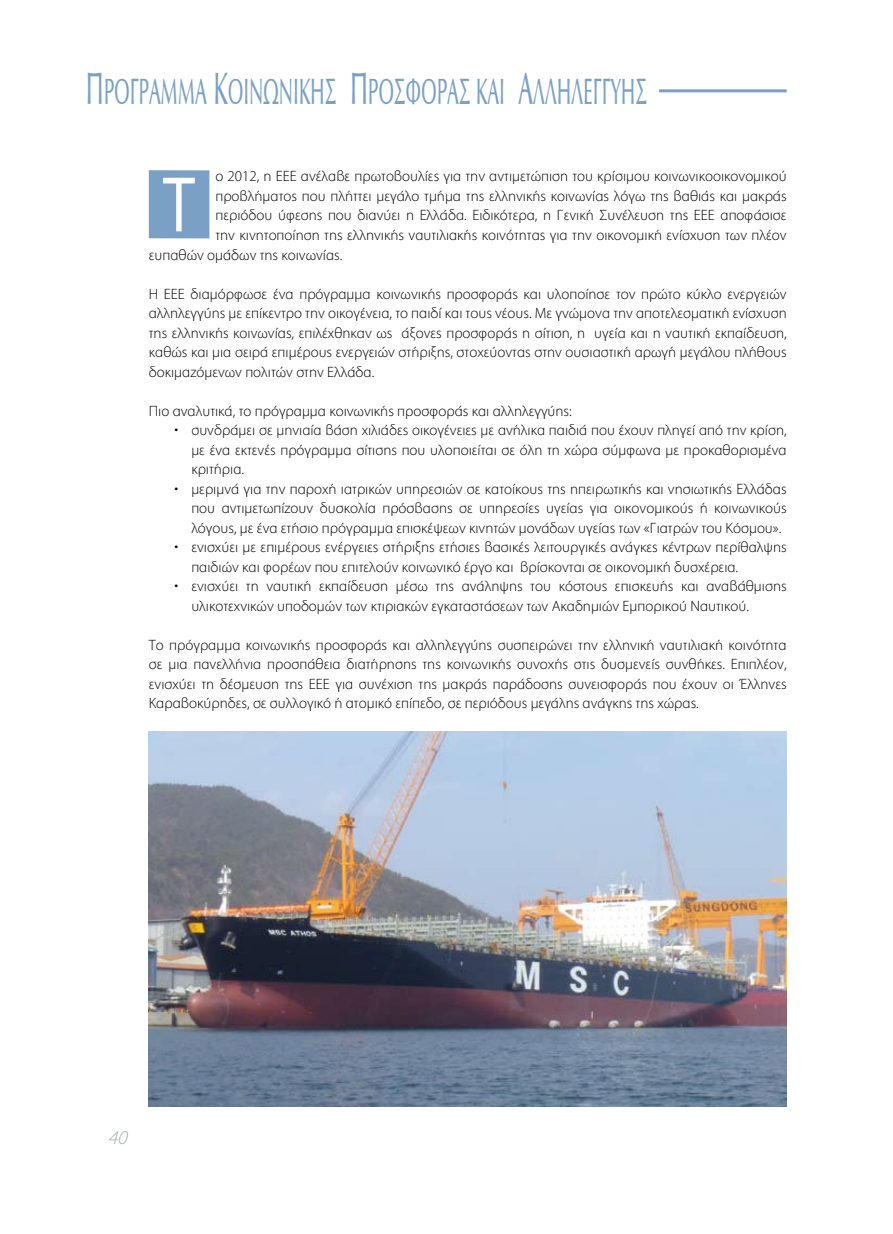
<style>
.page{position:relative;width:893px;height:1234px;background:#fff}
.page>*{position:absolute;margin:0;border:0;box-sizing:border-box;transform-origin:0 0}
.t1{font:79.5px "Myriad Greek";color:#fff;scale:.8 1}
.t2{font:37.5px "UB Optima";letter-spacing:.025em;color:#7aa1c5;scale:.5 1}
.t3{font:italic 300 19.5px "Myriad Greek";color:#a1aebb}
.t4{font:300 15px/19.5px "Myriad Greek";color:#000;text-align:justify}
.s1{font-size:46.5px}
</style>
<div class="page">
<hr style="left:892px;top:0;width:1px;height:1233px;background:#eef3e2">
<hr style="left:659px;top:89px;width:128px;height:3px;background:#7aa1c5">
<div style="left:149px;top:170px;width:60px;height:68px;background:#7aa1c5"></div>
<img style="left:149px;top:731px;width:638px;height:375px">
<h2 class="t2" style="left:86px;top:72px;width:1123px"><span class="s1">Π</span>ΡΟΓΡΑΜΜΑ <span class="s1">Κ</span>ΟΙΝΩΝΙΚΗΣ <span class="s1">Π</span>ΡΟΣΦΟΡΑΣ ΚΑΙ <span class="s1">Α</span>ΛΛΗΛΕΓΓΥΗΣ</h2>
<p class="t4" style="left:215px;top:167px;width:573px">ο 2012, η ΕΕΕ ανέλαβε πρωτοβουλίες για την αντιμετώπιση του κρίσιμου κοινωνικοοικονομικού</p>
<p class="t4" style="left:215px;top:187px;width:573px">προβλήματος που πλήττει μεγάλο τμήμα της ελληνικής κοινωνίας λόγω της βαθιάς και μακράς</p>
<p class="t4" style="left:215px;top:206px;width:573px">περιόδου ύφεσης που διανύει η Ελλάδα. Ειδικότερα, η Γενική Συνέλευση της ΕΕΕ αποφάσισε</p>
<p class="t4" style="left:215px;top:226px;width:573px">την κινητοποίηση της ελληνικής ναυτιλιακής κοινότητας για την οικονομική ενίσχυση των πλέον</p>
<p class="t4" style="left:149px;top:245px;width:195px">ευπαθών ομάδων της κοινωνίας.</p>
<p class="t4" style="left:149px;top:284px;width:639px">Η ΕΕΕ διαμόρφωσε ένα πρόγραμμα κοινωνικής προσφοράς και υλοποίησε τον πρώτο κύκλο ενεργειών αλληλεγγύης με επίκεντρο την οικογένεια, το παιδί και τους νέους. Με γνώμονα την αποτελεσματική ενίσχυση της ελληνικής κοινωνίας, επιλέχθηκαν ως άξονες προσφοράς η σίτιση, η υγεία και η ναυτική εκπαίδευση, καθώς και μια σειρά επιμέρους ενεργειών στήριξης, στοχεύοντας στην ουσιαστική αρωγή μεγάλου πλήθους δοκιμαζόμενων πολιτών στην Ελλάδα.</p>
<p class="t4" style="left:149px;top:401px;width:424px">Πιο αναλυτικά, το πρόγραμμα κοινωνικής προσφοράς και αλληλεγγύης:</p>
<p class="t4" style="left:191px;top:421px;width:597px;text-indent:-17px">• συνδράμει σε μηνιαία βάση χιλιάδες οικογένειες με ανήλικα παιδιά που έχουν πληγεί από την κρίση, με ένα εκτενές πρόγραμμα σίτισης που υλοποιείται σε όλη τη χώρα σύμφωνα με προκαθορισμένα κριτήρια.</p>
<p class="t4" style="left:191px;top:479px;width:597px;text-indent:-17px">• μεριμνά για την παροχή ιατρικών υπηρεσιών σε κατοίκους της ηπειρωτικής και νησιωτικής Ελλάδας που αντιμετωπίζουν δυσκολία πρόσβασης σε υπηρεσίες υγείας για οικονομικούς ή κοινωνικούς λόγους, με ένα ετήσιο πρόγραμμα επισκέψεων κινητών μονάδων υγείας των «Γιατρών του Κόσμου».</p>
<p class="t4" style="left:191px;top:538px;width:597px;text-indent:-17px">• ενισχύει με επιμέρους ενέργειες στήριξης ετήσιες βασικές λειτουργικές ανάγκες κέντρων περίθαλψης παιδιών και φορέων που επιτελούν κοινωνικό έργο και βρίσκονται σε οικονομική δυσχέρεια.</p>
<p class="t4" style="left:191px;top:577px;width:597px;text-indent:-17px">• ενισχύει τη ναυτική εκπαίδευση μέσω της ανάληψης του κόστους επισκευής και αναβάθμισης υλικοτεχνικών υποδομών των κτιριακών εγκαταστάσεων των Ακαδημιών Εμπορικού Ναυτικού.</p>
<p class="t4" style="left:149px;top:635px;width:639px">Το πρόγραμμα κοινωνικής προσφοράς και αλληλεγγύης συσπειρώνει την ελληνική ναυτιλιακή κοινότητα σε μια πανελλήνια προσπάθεια διατήρησης της κοινωνικής συνοχής στις δυσμενείς συνθήκες. Επιπλέον, ενισχύει τη δέσμευση της ΕΕΕ για συνέχιση της μακράς παράδοσης συνεισφοράς που έχουν οι Έλληνες Καραβοκύρηδες, σε συλλογικό ή ατομικό επίπεδο, σε περιόδους μεγάλης ανάγκης της χώρας.</p>
<h1 class="t1" style="left:163px;top:165px;width:41px">T</h1>
<h3 class="t3" style="left:108px;top:1127px;width:26px">40</h3>
</div>
